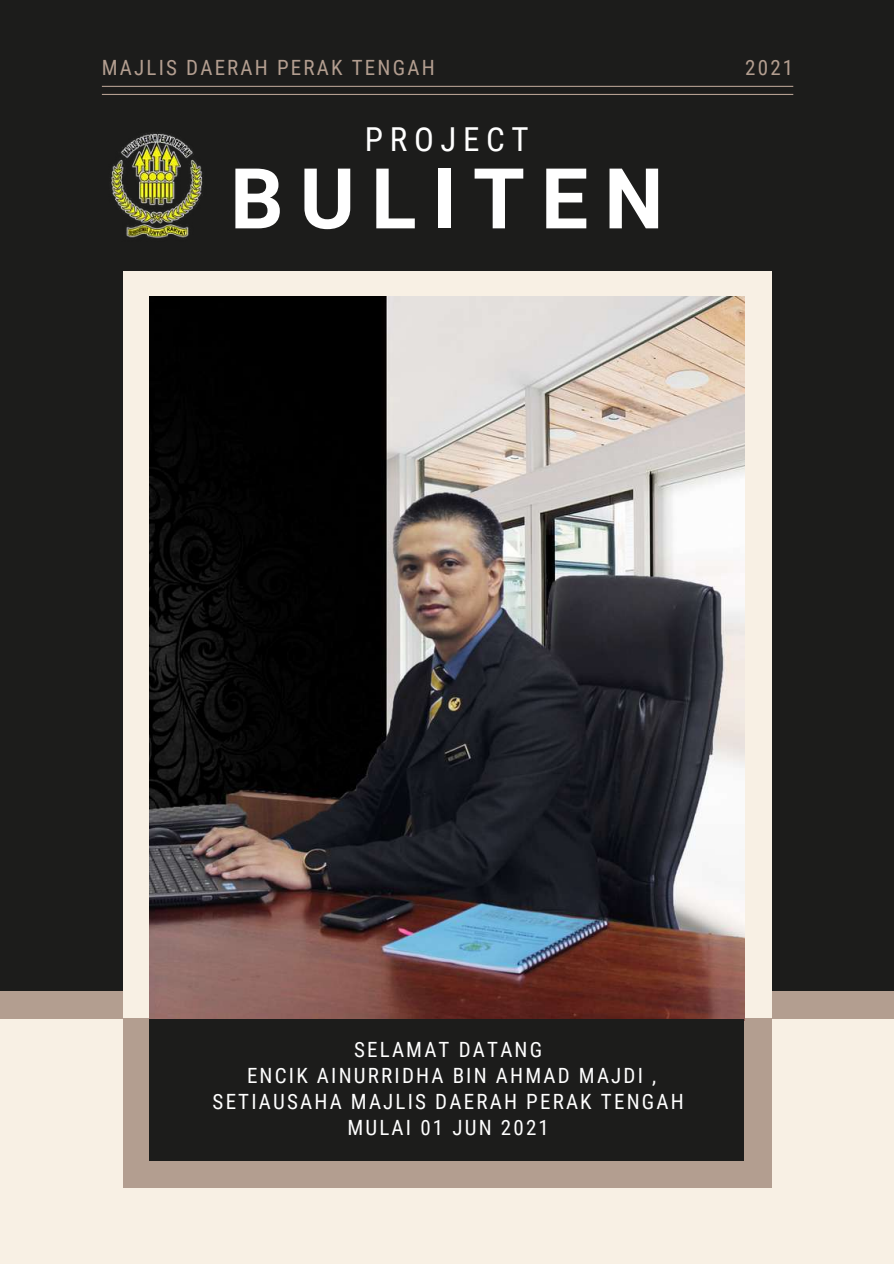
<style>
.page{position:relative;width:894px;height:1264px;background:#fff}
.page>*{position:absolute;margin:0;border:0;box-sizing:border-box;transform-origin:0 0}
.t1{font:700 84px "Roboto";letter-spacing:.19em;color:#fff}
.t2{font:33px "Roboto Condensed";letter-spacing:.2em;color:#fff}
.t3{font:21px/25.8px "Roboto Condensed";letter-spacing:.105em;color:#fff;text-align:center}
.t4{font:21px "Roboto Condensed";letter-spacing:.105em;color:#b39e90}
</style>
<div class="page">
<div style="left:0;top:0;width:893px;height:1263px;background:#f8f0e4"></div>
<div style="left:0;top:979px;width:893px;height:39px;background:#b39e90"></div>
<div style="left:0;top:0;width:893px;height:990px;background:#1c1c1b"></div>
<div style="left:123px;top:271px;width:649px;height:747px;background:#f8f0e4"></div>
<hr style="left:102px;top:86px;width:691px;height:1px;background:#b39e90">
<hr style="left:102px;top:94px;width:691px;height:1px;background:#b39e90">
<div style="left:123px;top:1018px;width:649px;height:169px;background:#b39e90"></div>
<img style="left:149px;top:297px;width:594px;height:721px">
<div style="left:149px;top:1018px;width:595px;height:142px;background:#1c1c1b"></div>
<img style="left:111px;top:132px;width:92px;height:106px">
<p class="t4" style="left:102px;top:55px;width:334px">MAJLIS DAERAH PERAK TENGAH</p>
<h2 class="t2" style="left:365px;top:120px;width:165px">PROJECT</h2>
<h1 class="t1" style="left:230px;top:150px;width:435px">BULITEN</h1>
<p class="t4" style="left:745px;top:55px;width:49px">2021</p>
<p class="t3" style="left:212px;top:1036px;width:472px">SELAMAT DATANG<br>ENCIK AINURRIDHA BIN AHMAD MAJDI ,<br>SETIAUSAHA MAJLIS DAERAH PERAK TENGAH<br>MULAI 01 JUN 2021</p>
</div>
